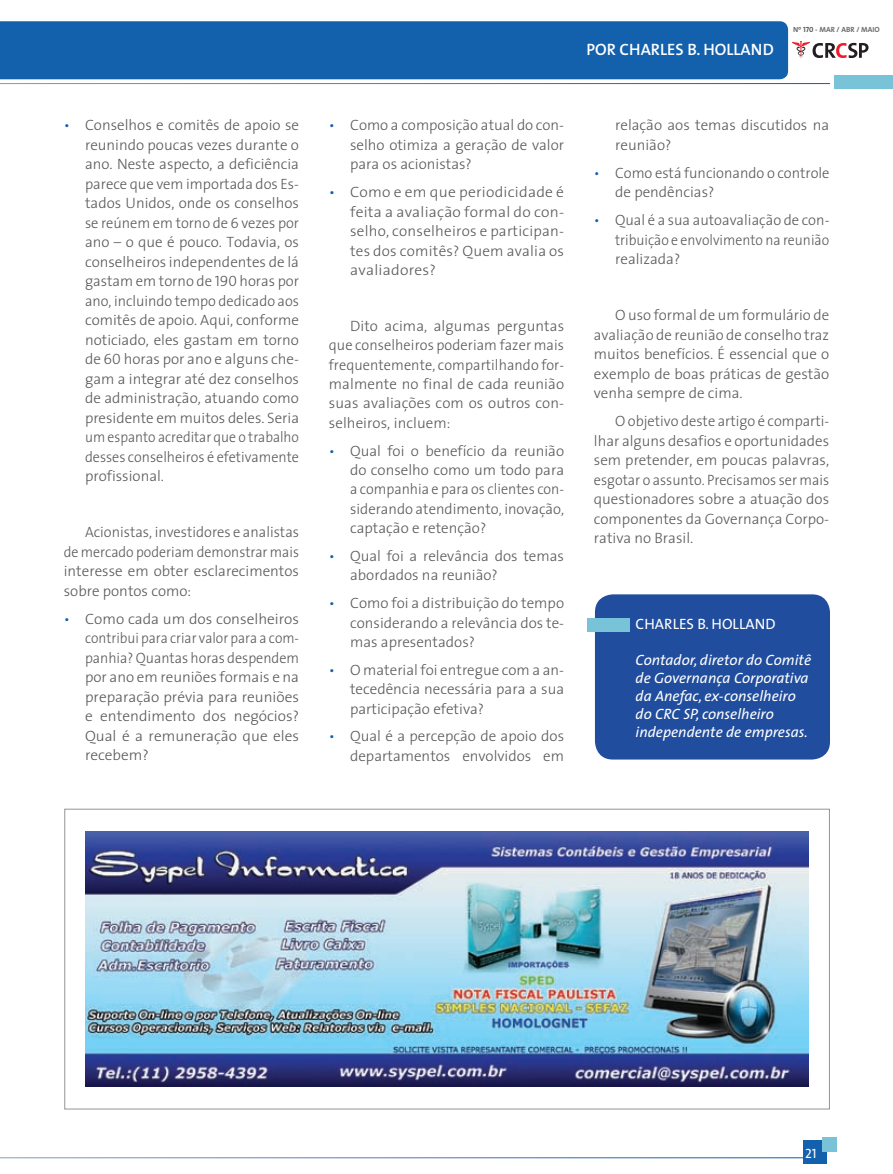
<style>
.page{position:relative;width:893px;height:1174px;background:#fff}
.page>*{position:absolute;margin:0;border:0;box-sizing:border-box;transform-origin:0 0}
.t1{font:600 16.5px "The Sans";color:#fff}
.t2{font:300 15px/19.5px "The Sans";color:#57585a;text-align:justify}
.t3{font:300 15px/19.5px "The Sans";color:#57585a;text-align:justify;scale:1.04 1}
.t4{font:italic 15px/18px "The Sans";color:#fff}
.t5{font:15px "The Sans";color:#fff}
.t6{font:13.5px "The Sans Caps";color:#fff}
.t7{font:700 7.5px "The Sans";color:#6c6d70}
.s1{color:#1360ad}
.s2{font-family:"The Sans Light Caps";font-weight:400}
.s3{font-family:"The Sans Bold Caps";font-weight:400;color:#57585a}
</style>
<div class="page">
<div style="left:803px;top:1140px;width:23px;height:23px;background:#1360ad"></div>
<div style="left:822px;top:1137px;width:14px;height:14px;background:#78c3d8"></div>
<svg style="left:792px;top:41px;width:76px;height:17px"></svg>
<svg style="left:0;top:1157px;width:803px;height:1px"></svg>
<div style="left:0;top:21px;width:788px;height:50px;background:#1360ad"></div>
<svg style="left:0;top:71px;width:831px;height:13px"></svg>
<div style="left:834px;top:75px;width:59px;height:13px;background:#78c3d8"></div>
<div style="left:595px;top:594px;width:235px;height:165px;background:#204d9d;border-radius:18px"></div>
<div style="left:587px;top:618px;width:42px;height:14px;background:#78c3d8"></div>
<img style="left:86px;top:831px;width:723px;height:255px">
<p class="t2" style="left:85px;top:115px;width:216px;text-indent:-21px"><span class="s1">•</span> Conselhos e comitês de apoio se reunindo poucas vezes durante o ano. Neste aspecto, a deficiência parece que vem importada dos Es&shy;tados Unidos, onde os conselhos se reúnem em torno de <span class="s2">6</span> vezes por ano – o que é pouco. Todavia, os conselheiros independentes de lá gastam em torno de <span class="s2">190</span> horas por ano, incluindo tempo dedicado aos comitês de apoio. Aqui, conforme noticiado, eles gastam em torno de <span class="s2">60</span> horas por ano e alguns che&shy;gam a integrar até dez conselhos de administração, atuando como presidente em muitos deles. Seria um espanto acreditar que o trabalho desses conselheiros é efetivamente profissional.</p>
<p class="t2" style="left:64px;top:522px;width:237px;text-indent:21px">Acionistas, investidores e analistas de mercado poderiam demonstrar mais interesse em obter esclarecimentos sobre pontos como:</p>
<p class="t2" style="left:85px;top:608px;width:216px;text-indent:-21px"><span class="s1">•</span> Como cada um dos conselheiros contribui para criar valor para a com&shy;panhia? Quantas horas despendem por ano em reuniões formais e na preparação prévia para reuniões e entendimento dos negócios?<br>Qual é a remuneração que eles recebem?</p>
<p class="t1" style="left:587px;top:35px;width:189px">POR CHARLES B. HOLLAND</p>
<p class="t7" style="left:793px;top:23px;width:88px">Nº <span class="s3">170</span> - MAR / ABR / MAIO</p>
<p class="t2" style="left:350px;top:115px;width:216px;text-indent:-21px"><span class="s1">•</span> Como a composição atual do con&shy;selho otimiza a geração de valor para os acionistas?</p>
<p class="t3" style="left:350px;top:182px;width:207px;text-indent:-21px"><span class="s1">•</span> Como e em que periodicidade é feita a avaliação formal do con&shy;selho, conselheiros e participan&shy;tes dos comitês? Quem avalia os avaliadores?</p>
<p class="t2" style="left:329px;top:316px;width:237px;text-indent:21px">Dito acima, algumas perguntas que conselheiros poderiam fazer mais frequentemente, compartilhando for&shy;malmente no final de cada reunião suas avaliações com os outros con&shy;selheiros, incluem:</p>
<p class="t2" style="left:350px;top:440px;width:216px;text-indent:-21px"><span class="s1">•</span> Qual foi o benefício da reunião do conselho como um todo para a companhia e para os clientes con&shy;siderando atendimento, inovação, captação e retenção?</p>
<p class="t2" style="left:350px;top:546px;width:215px;text-indent:-21px"><span class="s1">•</span> Qual foi a relevância dos temas abordados na reunião?</p>
<p class="t2" style="left:350px;top:593px;width:216px;text-indent:-21px"><span class="s1">•</span> Como foi a distribuição do tempo considerando a relevância dos te&shy;mas apresentados?</p>
<p class="t2" style="left:350px;top:659px;width:216px;text-indent:-21px"><span class="s1">•</span> O material foi entregue com a an&shy;tecedência necessária para a sua participação efetiva?</p>
<p class="t2" style="left:329px;top:726px;width:237px;text-align:right"><span class="s1">•</span> Qual é a percepção de apoio dos departamentos envolvidos em</p>
<p class="t2" style="left:615px;top:115px;width:215px">relação aos temas discutidos na reunião?</p>
<p class="t2" style="left:615px;top:162px;width:216px;text-indent:-21px"><span class="s1">•</span> Como está funcionando o controle de pendências?</p>
<p class="t2" style="left:615px;top:210px;width:216px;text-indent:-21px"><span class="s1">•</span> Qual é a sua autoavaliação de con&shy;tribuição e envolvimento na reunião realizada?</p>
<p class="t2" style="left:594px;top:305px;width:237px;text-indent:21px">O uso formal de um formulário de avaliação de reunião de conselho traz muitos benefícios. É essencial que o exemplo de boas práticas de gestão venha sempre de cima.</p>
<p class="t2" style="left:594px;top:411px;width:237px;text-indent:21px">O objetivo deste artigo é comparti&shy;lhar alguns desafios e oportunidades sem pretender, em poucas palavras, esgotar o assunto. Precisamos ser mais questionadores sobre a atuação dos componentes da Governança Corpo&shy;rativa no Brasil.</p>
<p class="t5" style="left:636px;top:611px;width:142px">CHARLES B. HOLLAND</p>
<p class="t4" style="left:636px;top:650px;width:177px">Contador, diretor do Comitê de Governança Corporativa da Anefac, ex-conselheiro do CRC SP, conselheiro independente de empresas.</p>
<p class="t6" style="left:805px;top:1141px;width:13px">21</p>
</div>
